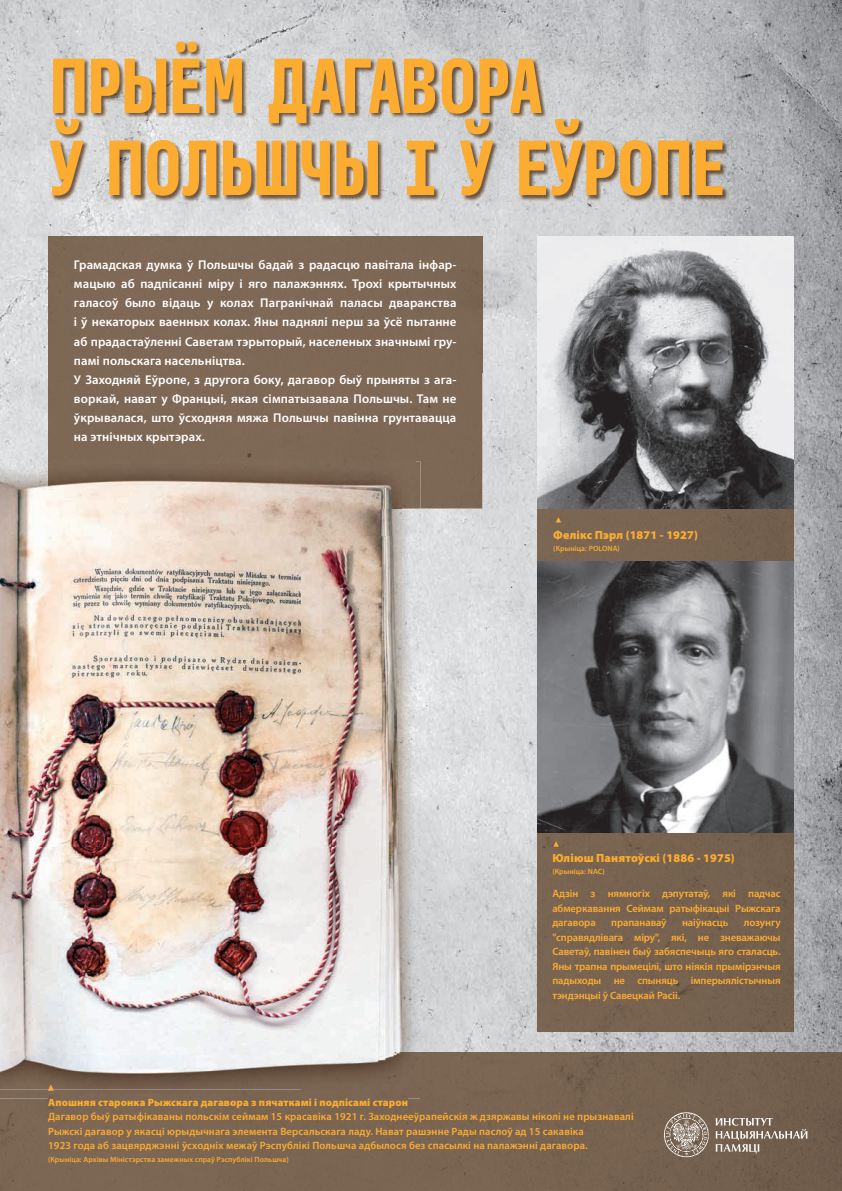
<style>
.page{position:relative;width:842px;height:1191px;background:#fff}
.page>*{position:absolute;margin:0;border:0;box-sizing:border-box;transform-origin:0 0}
.t1{font:900 74.7px/82px "Input Sans Compressed";letter-spacing:-.06em;color:#fbac31;scale:.83 1}
.t2{font:600 12.7px/19.1px "Myriad Pro";letter-spacing:.01em;color:#fff}
.t3{font:900 11.9px "Myriad Pro";letter-spacing:.01em;color:#fbac31}
.t4{font:600 10.6px/14.4px "Myriad Pro";letter-spacing:.01em;color:#fbac31;text-align:justify}
.t5{font:900 10.6px "Myriad Pro";letter-spacing:.01em;color:#fbac31}
.t6{font:600 10.6px "Myriad Pro";letter-spacing:-.01em;color:#fbac31}
.t7{font:600 7.6px "Myriad Pro";letter-spacing:.01em;color:#fbac31}
</style>
<div class="page">
<img style="left:0;top:0;width:842px;height:1052px">
<div style="left:0;top:1098px;width:105px;height:93px;background:#7c6654"></div>
<div style="left:105px;top:1108px;width:211px;height:83px;background:#7b6653"></div>
<img style="left:316px;top:1087px;width:526px;height:104px">
<div style="left:420px;top:1052px;width:422px;height:35px;background:#776250"></div>
<div style="left:48px;top:1099px;width:359px;height:9px;background:#7b6653"></div>
<img style="left:50px;top:41px;width:678px;height:161px">
<div style="left:416px;top:237px;width:66px;height:271px;background:#7d6754"></div>
<div style="left:48px;top:237px;width:368px;height:224px;background:#7e6855"></div>
<img style="left:537px;top:237px;width:257px;height:794px">
<img style="left:537px;top:561px;width:257px;height:272px">
<svg style="left:556px;top:517px;width:5px;height:5px"></svg>
<svg style="left:553px;top:841px;width:6px;height:5px"></svg>
<img style="left:401px;top:508px;width:19px;height:567px">
<img style="left:0;top:461px;width:387px;height:6px">
<img style="left:0;top:1075px;width:420px;height:23px">
<img style="left:387px;top:461px;width:33px;height:47px">
<img style="left:48px;top:1098px;width:359px;height:1px">
<img style="left:0;top:536px;width:401px;height:553px">
<img style="left:0;top:467px;width:67px;height:69px">
<img style="left:67px;top:508px;width:334px;height:28px">
<img style="left:48px;top:467px;width:353px;height:41px">
<svg style="left:48px;top:1084px;width:6px;height:6px"></svg>
<svg style="left:664px;top:1112px;width:45px;height:45px"></svg>
<svg style="left:716px;top:1118px;width:91px;height:35px"></svg>
<h1 class="t1" style="left:48px;top:40px;width:820px">ПРЫЁМ ДАГАВОРА<br>Ў ПОЛЬШЧЫ І Ў ЕЎРОПЕ</h1>
<p class="t2" style="left:74px;top:255px;width:384px">Грамадская думка ў Польшчы бадай з радасцю павітала інфар&shy;мацыю аб падпісанні мiру і яго палажэннях. Трохi крытычных галасоў было відаць у колах Пагранічнай паласы дваранства і ў некаторых ваенных колах. Яны паднялі перш за ўсё пытанне аб прадастаўленні Саветам тэрыторый, населеных значнымі гру&shy;памі польскага насельніцтва.<br>У Заходняй Еўропе, з другога боку, дагавор быў прыняты з ага&shy;воркай, нават у Францыі, якая сімпатызавала Польшчы. Там не ўкрывалася, што ўсходняя мяжа Польшчы павінна грунтавацца на этнічных крытэрах.</p>
<p class="t3" style="left:553px;top:528px;width:146px">Фелікс Пэрл (1871 - 1927)</p>
<p class="t7" style="left:553px;top:544px;width:68px">(Крыніца: POLONA)</p>
<p class="t3" style="left:552px;top:851px;width:184px">Юліюш Панятоўскі (1886 - 1975)</p>
<p class="t7" style="left:552px;top:867px;width:54px">(Крыніца: NAC)</p>
<p class="t4" style="left:552px;top:887px;width:230px">Адзін з нямногіх дэпутатаў, які падчас абмеркавання Сеймам ратыфікацыі Рыжскага дагавора</p>
<p class="t6" style="left:611px;top:917px;width:57px">прапанаваў</p>
<p class="t6" style="left:682px;top:917px;width:48px">наіўнасць</p>
<p class="t4" style="left:552px;top:915px;width:230px;text-indent:192px">лозунгу "справядлівага мiру", які, не зневажаючы Саветаў, павінен быў забяспечыць яго сталасць.<br>Яны трапна прымецілі, што ніякія прымірэнчыя падыходы не спыняць імперыялістычныя тэндэнцыі ў Савецкай Расіі.</p>
<p class="t5" style="left:48px;top:1096px;width:361px">Апошняя старонка Рыжскага дагавора з пячаткамі і подпісамі старон</p>
<p class="t4" style="left:48px;top:1109px;width:587px;text-align:left">Дагавор быў ратыфікаваны польскім сеймам 15 красавіка 1921 г. Заходнееўрапейскія ж дзяржавы ніколі не прызнавалі<br>Рыжскі дагавор у якасці юрыдычнага элемента Версальскага ладу. Нават рашэнне Рады паслоў ад 15 сакавіка<br>1923 года аб зацвярджэнні ўсходніх межаў Рэспублікі Польшча адбылося без спасылкі на палажэнні дагавора.</p>
<p class="t7" style="left:48px;top:1154px;width:242px">(Крыніца: Архівы Міністэрства замежных спраў Рэспублікі Польшча)</p>
</div>
